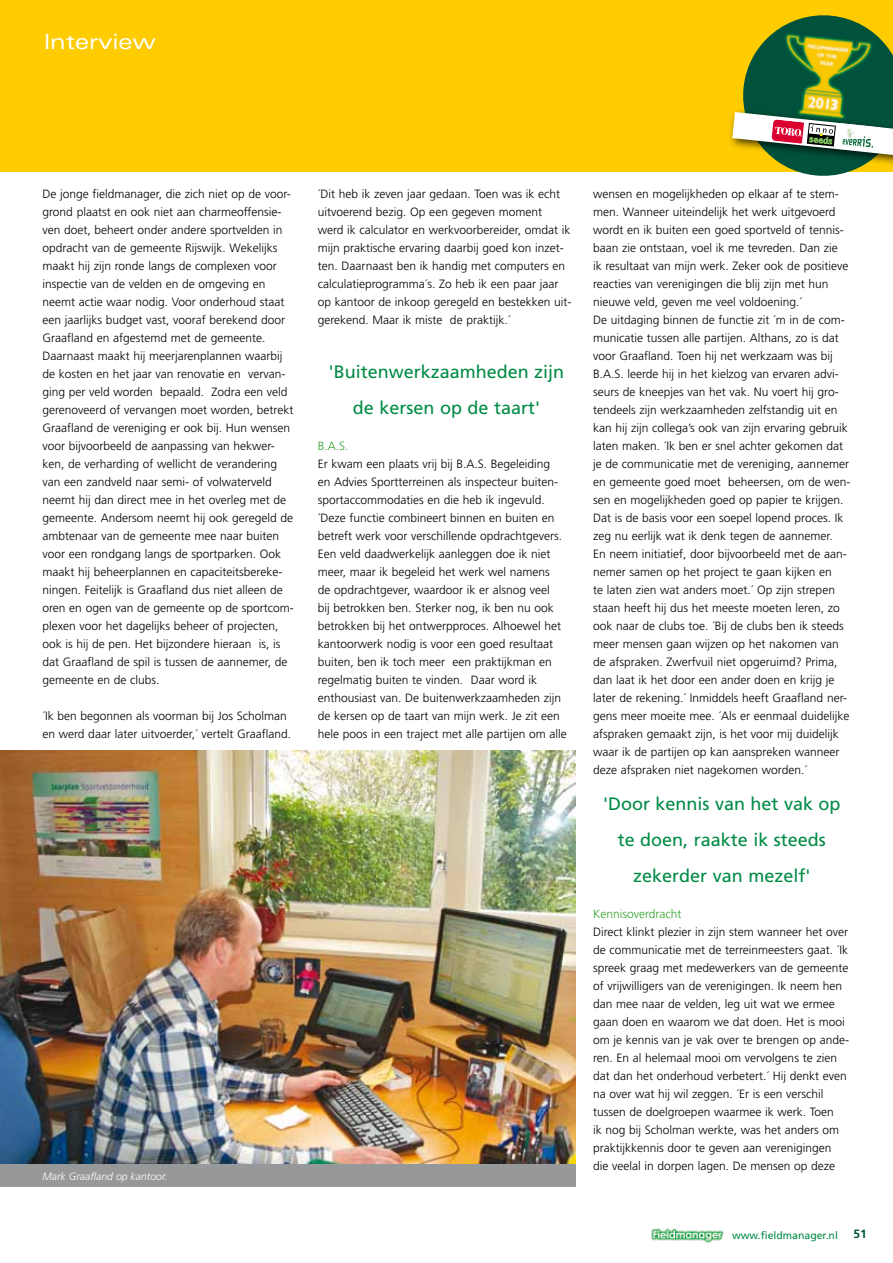
<style>
.page{position:relative;width:893px;height:1263px;background:#fff}
.page>*{position:absolute;margin:0;border:0;box-sizing:border-box;transform-origin:0 0}
.t1{font:expanded 21px "Univers";color:#fff}
.t2{font:18px/36px "Frutiger";color:#008b45;text-align:center}
.t3{font:300 12px/18px "Frutiger";color:#000}
.t4{font:300 12px "Frutiger";color:#35a32c}
.t5{font:700 12px "Frutiger";color:#00523c}
.t6{font:italic 300 10.5px "Frutiger";color:#fff}
.t7{font:10.5px "Frutiger";color:#008b45}
</style>
<div class="page">
<img style="left:651px;top:1228px;width:73px;height:15px">
<div style="left:1px;top:0;width:892px;height:171px;background:#fecc00"></div>
<img style="left:0;top:750px;width:575px;height:414px">
<div style="left:0;top:1164px;width:575px;height:23px;background:#97989a"></div>
<div style="left:727px;top:107px;width:166px;height:59px;background:#000;opacity:.75"></div>
<svg style="left:732px;top:15px;width:161px;height:161px"></svg>
<h1 class="t1" style="left:44px;top:29px;width:113px">Interview</h1>
<p class="t3" style="left:43px;top:185px;width:253px">De jonge fieldmanager, die zich niet op de voor&shy;grond plaatst en ook niet aan charmeoffensie&shy;ven doet, beheert onder andere sportvelden in opdracht van de gemeente Rijswijk. Wekelijks maakt hij zijn ronde langs de complexen voor inspectie van de velden en de omgeving en neemt actie waar nodig. Voor onderhoud staat een jaarlijks budget vast, vooraf berekend door Graafland en afgestemd met de gemeente.<br>Daarnaast maakt hij meerjarenplannen waarbij de kosten en het jaar van renovatie en vervan&shy;ging per veld worden bepaald. Zodra een veld gerenoveerd of vervangen moet worden, betrekt Graafland de vereniging er ook bij. Hun wensen voor bijvoorbeeld de aanpassing van hekwer&shy;ken, de verharding of wellicht de verandering van een zandveld naar semi- of volwaterveld neemt hij dan direct mee in het overleg met de gemeente. Andersom neemt hij ook geregeld de ambtenaar van de gemeente mee naar buiten voor een rondgang langs de sportparken. Ook maakt hij beheerplannen en capaciteitsbereke&shy;ningen. Feitelijk is Graafland dus niet alleen de oren en ogen van de gemeente op de sportcom&shy;plexen voor het dagelijks beheer of projecten, ook is hij de pen. Het bijzondere hieraan is, is dat Graafland de spil is tussen de aannemer, de gemeente en de clubs.</p>
<p class="t3" style="left:43px;top:707px;width:250px">´Ik ben begonnen als voorman bij Jos Scholman en werd daar later uitvoerder,´ vertelt Graafland.</p>
<p class="t6" style="left:43px;top:1170px;width:127px">Mark Graafland op kantoor.</p>
<p class="t3" style="left:318px;top:185px;width:255px">´Dit heb ik zeven jaar gedaan. Toen was ik echt uitvoerend bezig. Op een gegeven moment<br>werd ik calculator en werkvoorbereider, omdat ik mijn praktische ervaring daarbij goed kon inzet&shy;ten. Daarnaast ben ik handig met computers en calculatieprogramma´s. Zo heb ik een paar jaar op kantoor de inkoop geregeld en bestekken uit&shy;gerekend. Maar ik miste de praktijk.´</p>
<h2 class="t2" style="left:329px;top:354px;width:237px">'Buitenwerkzaamheden zijn de kersen op de taart'</h2>
<p class="t4" style="left:318px;top:439px;width:32px">B.A.S.</p>
<p class="t3" style="left:318px;top:455px;width:251px">Er kwam een plaats vrij bij B.A.S. Begeleiding<br>en Advies Sportterreinen als inspecteur buiten&shy;sportaccommodaties en die heb ik ingevuld. ´Deze functie combineert binnen en buiten en betreft werk voor verschillende opdrachtgevers.<br>Een veld daadwerkelijk aanleggen doe ik niet meer, maar ik begeleid het werk wel namens<br>de opdrachtgever, waardoor ik er alsnog veel<br>bij betrokken ben. Sterker nog, ik ben nu ook betrokken bij het ontwerpproces. Alhoewel het kantoorwerk nodig is voor een goed resultaat buiten, ben ik toch meer een praktijkman en regelmatig buiten te vinden. Daar word ik enthousiast van. De buitenwerkzaamheden zijn de kersen op de taart van mijn werk. Je zit een hele poos in een traject met alle partijen om alle</p>
<p class="t3" style="left:593px;top:185px;width:259px">wensen en mogelijkheden op elkaar af te stem&shy;men. Wanneer uiteindelijk het werk uitgevoerd wordt en ik buiten een goed sportveld of tennis&shy;baan zie ontstaan, voel ik me tevreden. Dan zie<br>ik resultaat van mijn werk. Zeker ook de positieve reacties van verenigingen die blij zijn met hun nieuwe veld, geven me veel voldoening.´<br>De uitdaging binnen de functie zit ´m in de com&shy;municatie tussen alle partijen. Althans, zo is dat voor Graafland. Toen hij net werkzaam was bij B.A.S. leerde hij in het kielzog van ervaren advi&shy;seurs de kneepjes van het vak. Nu voert hij gro&shy;tendeels zijn werkzaamheden zelfstandig uit en kan hij zijn collega’s ook van zijn ervaring gebruik laten maken. ´Ik ben er snel achter gekomen dat je de communicatie met de vereniging, aannemer en gemeente goed moet beheersen, om de wen&shy;sen en mogelijkheden goed op papier te krijgen.<br>Dat is de basis voor een soepel lopend proces. Ik zeg nu eerlijk wat ik denk tegen de aannemer.<br>En neem initiatief, door bijvoorbeeld met de aan&shy;nemer samen op het project te gaan kijken en<br>te laten zien wat anders moet.´ Op zijn strepen staan heeft hij dus het meeste moeten leren, zo ook naar de clubs toe. ´Bij de clubs ben ik steeds meer mensen gaan wijzen op het nakomen van de afspraken. Zwerfvuil niet opgeruimd? Prima, dan laat ik het door een ander doen en krijg je later de rekening.´ Inmiddels heeft Graafland ner&shy;gens meer moeite mee. ´Als er eenmaal duidelijke afspraken gemaakt zijn, is het voor mij duidelijk waar ik de partijen op kan aanspreken wanneer deze afspraken niet nagekomen worden.´</p>
<h2 class="t2" style="left:603px;top:786px;width:239px">'Door kennis van het vak op te doen, raakte ik steeds zekerder van mezelf'</h2>
<p class="t4" style="left:593px;top:907px;width:90px">Kennisoverdracht</p>
<p class="t3" style="left:593px;top:923px;width:257px">Direct klinkt plezier in zijn stem wanneer het over de communicatie met de terreinmeesters gaat. ´Ik spreek graag met medewerkers van de gemeente of vrijwilligers van de verenigingen. Ik neem hen dan mee naar de velden, leg uit wat we ermee gaan doen en waarom we dat doen. Het is mooi om je kennis van je vak over te brengen op ande&shy;ren. En al helemaal mooi om vervolgens te zien dat dan het onderhoud verbetert.´ Hij denkt even na over wat hij wil zeggen. ´Er is een verschil tussen de doelgroepen waarmee ik werk. Toen<br>ik nog bij Scholman werkte, was het anders om praktijkkennis door te geven aan verenigingen die veelal in dorpen lagen. De mensen op deze</p>
<p class="t7" style="left:732px;top:1229px;width:107px">www.fieldmanager.nl</p>
<p class="t5" style="left:853px;top:1227px;width:15px">51</p>
</div>
